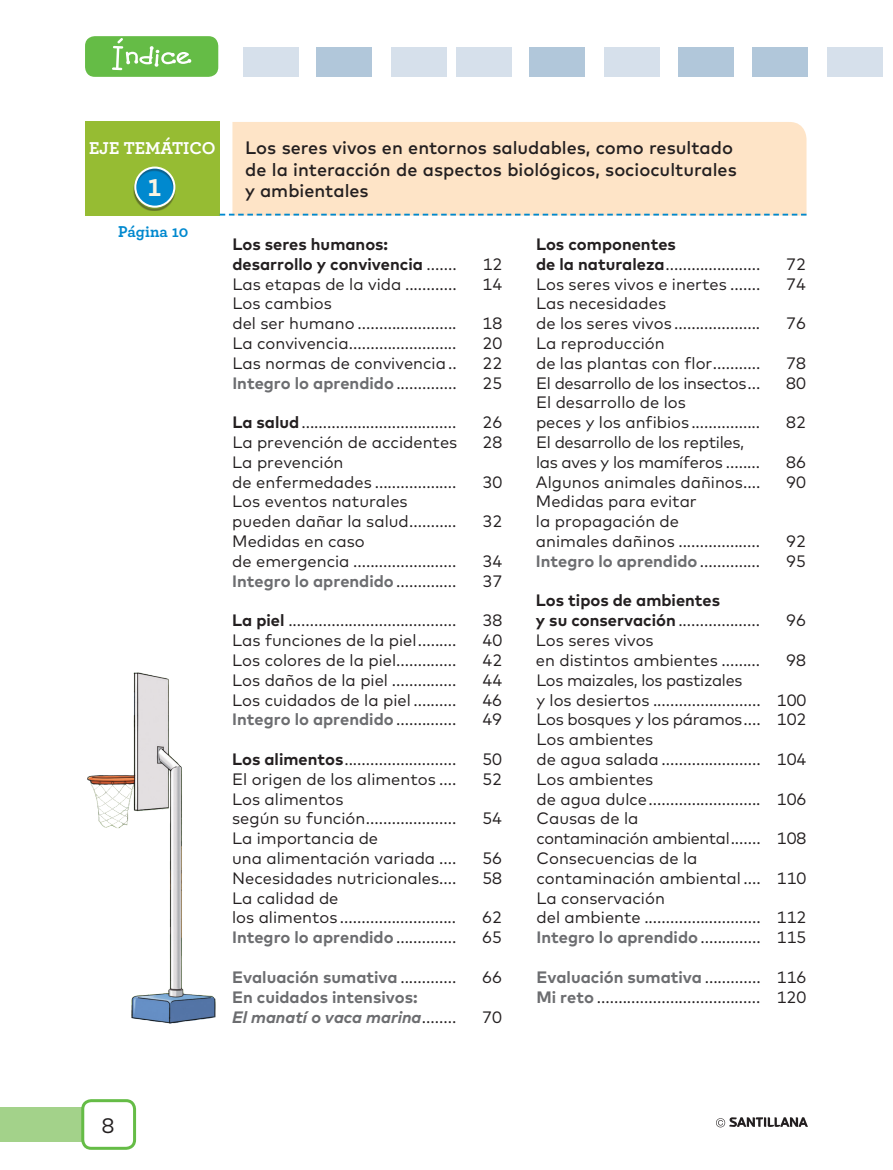
<style>
.page{position:relative;width:893px;height:1170px;background:#fff}
.page>*{position:absolute;margin:0;border:0;box-sizing:border-box;transform-origin:0 0}
.t1{font:700 32.25px "Archer";color:#faf4e3}
.t2{font:21px "Mark Pro";color:#231f20}
.t3{font:500 18px/21.6px "Mark Pro";color:#231f20}
.t4{font:700 18px "Archer";color:#fff}
.t5{font:16.5px/19.8px "Mark Pro";color:#231f20}
.t6{font:700 16.5px/19.8px "Mark Pro";color:#6c6d70}
.t7{font:700 16.5px/19.8px "Mark Pro";color:#231f20}
.t8{font:16.5px/19.8px "Mark Pro";letter-spacing:-.02em;color:#231f20}
.t9{font:700 16.5px "Archer";letter-spacing:-.005em;color:#0089cf}
.s1{font-weight:400}
.s2{font-weight:400;color:#231f20}
.s3{font-weight:700}
.s4{font-style:italic}
.s5{font-weight:700;color:#6c6d70}
</style>
<div class="page">
<div style="left:678px;top:47px;width:56px;height:30px;background:#b1c7da"></div>
<div style="left:753px;top:47px;width:55px;height:30px;background:#b1c7da"></div>
<div style="left:529px;top:47px;width:56px;height:30px;background:#b1c7da"></div>
<div style="left:317px;top:47px;width:55px;height:30px;background:#b1c7da"></div>
<div style="left:827px;top:47px;width:55px;height:30px;background:#d6e0eb"></div>
<div style="left:604px;top:47px;width:55px;height:30px;background:#d6e0eb"></div>
<div style="left:391px;top:47px;width:55px;height:30px;background:#d6e0eb"></div>
<div style="left:456px;top:47px;width:55px;height:30px;background:#d6e0eb"></div>
<div style="left:243px;top:47px;width:56px;height:30px;background:#d6e0eb"></div>
<div style="left:85px;top:36px;width:133px;height:41px;background:#65bc46;border-radius:10px"></div>
<svg style="left:112px;top:38px;width:79px;height:32px"></svg>
<div style="left:85px;top:121px;width:135px;height:94px;background:#96bc33"></div>
<div style="left:232px;top:122px;width:574px;height:92px;background:#fee4c7"></div>
<svg style="left:220px;top:214px;width:586px;height:1px"></svg>
<div style="left:133px;top:168px;width:43px;height:43px;background:#231f20;opacity:.4"></div>
<div style="left:134px;top:166px;width:41px;height:42px;border:2px solid #fff;border-radius:50%"></div>
<img style="left:88px;top:672px;width:128px;height:351px">
<div style="left:0;top:1107px;width:101px;height:35px;background:#a3d28a"></div>
<div style="left:83px;top:1100px;width:52px;height:48px;background:#fff;border-radius:9px"></div>
<div style="left:81px;top:1099px;width:55px;height:50px;border:3px solid #65bc46;border-radius:9px"></div>
<svg style="left:716px;top:1117px;width:92px;height:11px"></svg>
<p class="t4" style="left:89px;top:134px;width:128px">EJE TEMÁTICO</p>
<p class="t3" style="left:245px;top:136px;width:493px">Los seres vivos en entornos saludables, como resultado de la interacción de aspectos biológicos, socioculturales</p>
<h1 class="t1" style="left:148px;top:159px;width:16px">1</h1>
<p class="t3" style="left:245px;top:179px;width:125px">y ambientales</p>
<p class="t9" style="left:118px;top:219px;width:72px">Página 10</p>
<p class="t7" style="left:232px;top:233px;width:226px">Los seres humanos: desarrollo y convivencia <span class="s1">.......</span></p>
<p class="t5" style="left:483px;top:253px;width:21px">12</p>
<p class="t7" style="left:536px;top:233px;width:226px">Los componentes<br>de la naturaleza<span class="s1">......................</span></p>
<p class="t5" style="left:786px;top:253px;width:21px">72</p>
<p class="t2" style="left:102px;top:1109px;width:14px">8</p>
<p class="t5" style="left:232px;top:272px;width:226px">Las etapas de la vida ............</p>
<p class="t5" style="left:483px;top:272px;width:21px">14</p>
<p class="t5" style="left:232px;top:292px;width:226px">Los cambios<br>del ser humano .......................</p>
<p class="t5" style="left:483px;top:312px;width:21px">18</p>
<p class="t5" style="left:232px;top:332px;width:226px">La convivencia.........................</p>
<p class="t5" style="left:483px;top:332px;width:21px">20</p>
<p class="t5" style="left:232px;top:352px;width:226px">Las normas de convivencia..</p>
<p class="t5" style="left:483px;top:352px;width:21px">22</p>
<p class="t6" style="left:232px;top:371px;width:226px">Integro lo aprendido<span class="s2">..............</span></p>
<p class="t5" style="left:483px;top:371px;width:21px">25</p>
<p class="t5" style="left:232px;top:411px;width:226px"><span class="s3">La salud</span>....................................</p>
<p class="t5" style="left:483px;top:411px;width:21px">26</p>
<p class="t5" style="left:232px;top:431px;width:227px">La prevención de accidentes</p>
<p class="t5" style="left:483px;top:431px;width:21px">28</p>
<p class="t5" style="left:232px;top:451px;width:226px">La prevención<br>de enfermedades ...................</p>
<p class="t5" style="left:482px;top:470px;width:21px">30</p>
<p class="t5" style="left:232px;top:490px;width:226px">Los eventos naturales pueden dañar la salud...........</p>
<p class="t5" style="left:232px;top:530px;width:226px">Medidas en caso<br>de emergencia ........................</p>
<p class="t5" style="left:482px;top:510px;width:21px">32</p>
<p class="t5" style="left:482px;top:550px;width:21px">34</p>
<p class="t6" style="left:232px;top:569px;width:226px">Integro lo aprendido<span class="s2">..............</span></p>
<p class="t5" style="left:482px;top:569px;width:21px">37</p>
<p class="t5" style="left:232px;top:609px;width:226px"><span class="s3">La piel</span> .......................................</p>
<p class="t5" style="left:482px;top:609px;width:21px">38</p>
<p class="t5" style="left:232px;top:629px;width:226px">Las funciones de la piel.........</p>
<p class="t5" style="left:482px;top:629px;width:21px">40</p>
<p class="t5" style="left:232px;top:649px;width:226px">Los colores de la piel..............</p>
<p class="t5" style="left:482px;top:649px;width:21px">42</p>
<p class="t5" style="left:232px;top:668px;width:226px">Los daños de la piel ...............</p>
<p class="t5" style="left:482px;top:668px;width:21px">44</p>
<p class="t5" style="left:232px;top:688px;width:226px">Los cuidados de la piel ..........</p>
<p class="t5" style="left:482px;top:688px;width:21px">46</p>
<p class="t6" style="left:232px;top:708px;width:226px">Integro lo aprendido<span class="s2">..............</span></p>
<p class="t5" style="left:482px;top:708px;width:21px">49</p>
<p class="t5" style="left:232px;top:748px;width:226px"><span class="s3">Los alimentos</span>..........................</p>
<p class="t5" style="left:482px;top:748px;width:21px">50</p>
<p class="t5" style="left:232px;top:767px;width:226px">El origen de los alimentos ....</p>
<p class="t5" style="left:482px;top:767px;width:21px">52</p>
<p class="t5" style="left:232px;top:787px;width:226px">Los alimentos<br>según su función.....................</p>
<p class="t5" style="left:482px;top:807px;width:21px">54</p>
<p class="t5" style="left:232px;top:827px;width:226px">La importancia de<br>una alimentación variada ....</p>
<p class="t5" style="left:482px;top:847px;width:21px">56</p>
<p class="t5" style="left:232px;top:866px;width:226px">Necesidades nutricionales....</p>
<p class="t5" style="left:482px;top:866px;width:21px">58</p>
<p class="t5" style="left:232px;top:886px;width:226px">La calidad de<br>los alimentos ...........................</p>
<p class="t5" style="left:482px;top:906px;width:21px">62</p>
<p class="t6" style="left:232px;top:926px;width:226px">Integro lo aprendido<span class="s2">..............</span></p>
<p class="t5" style="left:482px;top:926px;width:21px">65</p>
<p class="t6" style="left:232px;top:965px;width:226px">Evaluación sumativa <span class="s2">.............</span></p>
<p class="t5" style="left:482px;top:965px;width:21px">66</p>
<p class="t6" style="left:232px;top:985px;width:226px">En cuidados intensivos:<br><span class="s4">El manatí o vaca marina</span><span class="s2">........</span></p>
<p class="t5" style="left:482px;top:1005px;width:21px">70</p>
<p class="t5" style="left:536px;top:272px;width:226px">Los seres vivos e inertes .......</p>
<p class="t5" style="left:786px;top:272px;width:21px">74</p>
<p class="t5" style="left:536px;top:292px;width:226px">Las necesidades<br>de los seres vivos ....................</p>
<p class="t5" style="left:786px;top:312px;width:21px">76</p>
<p class="t5" style="left:536px;top:332px;width:226px">La reproducción<br>de las plantas con flor...........</p>
<p class="t5" style="left:786px;top:352px;width:21px">78</p>
<p class="t8" style="left:536px;top:371px;width:226px">El desarrollo de los insectos...</p>
<p class="t5" style="left:786px;top:371px;width:21px">80</p>
<p class="t5" style="left:536px;top:391px;width:226px">El desarrollo de los<br>peces y los anfibios................</p>
<p class="t5" style="left:786px;top:411px;width:21px">82</p>
<p class="t8" style="left:536px;top:431px;width:226px">El desarrollo de los reptiles, las aves y los mamíferos ........</p>
<p class="t5" style="left:786px;top:451px;width:21px">86</p>
<p class="t5" style="left:536px;top:470px;width:226px">Algunos animales dañinos....</p>
<p class="t5" style="left:786px;top:470px;width:21px">90</p>
<p class="t5" style="left:536px;top:490px;width:226px">Medidas para evitar<br>la propagación de<br>animales dañinos ...................</p>
<p class="t5" style="left:786px;top:530px;width:21px">92</p>
<p class="t6" style="left:536px;top:549px;width:226px">Integro lo aprendido<span class="s2">..............</span></p>
<p class="t5" style="left:786px;top:550px;width:21px">95</p>
<p class="t7" style="left:536px;top:589px;width:226px">Los tipos de ambientes<br>y su conservación <span class="s1">...................</span></p>
<p class="t5" style="left:786px;top:609px;width:21px">96</p>
<p class="t5" style="left:536px;top:629px;width:226px">Los seres vivos<br>en distintos ambientes .........</p>
<p class="t5" style="left:786px;top:649px;width:21px">98</p>
<p class="t5" style="left:536px;top:668px;width:272px">Los maizales, los pastizales<br>y los desiertos ......................... 100<br>Los bosques y los páramos.... 102<br>Los ambientes<br>de agua salada ....................... 104<br>Los ambientes<br>de agua dulce.......................... 106<br>Causas de la<br>contaminación ambiental....... 108<br>Consecuencias de la contaminación ambiental .... 110<br>La conservación<br>del ambiente ........................... 112<br><span class="s5">Integro lo aprendido</span>.............. 115</p>
<p class="t5" style="left:536px;top:965px;width:272px"><span class="s5">Evaluación sumativa</span> ............. 116<br><span class="s5">Mi reto</span> ...................................... 120</p>
</div>
